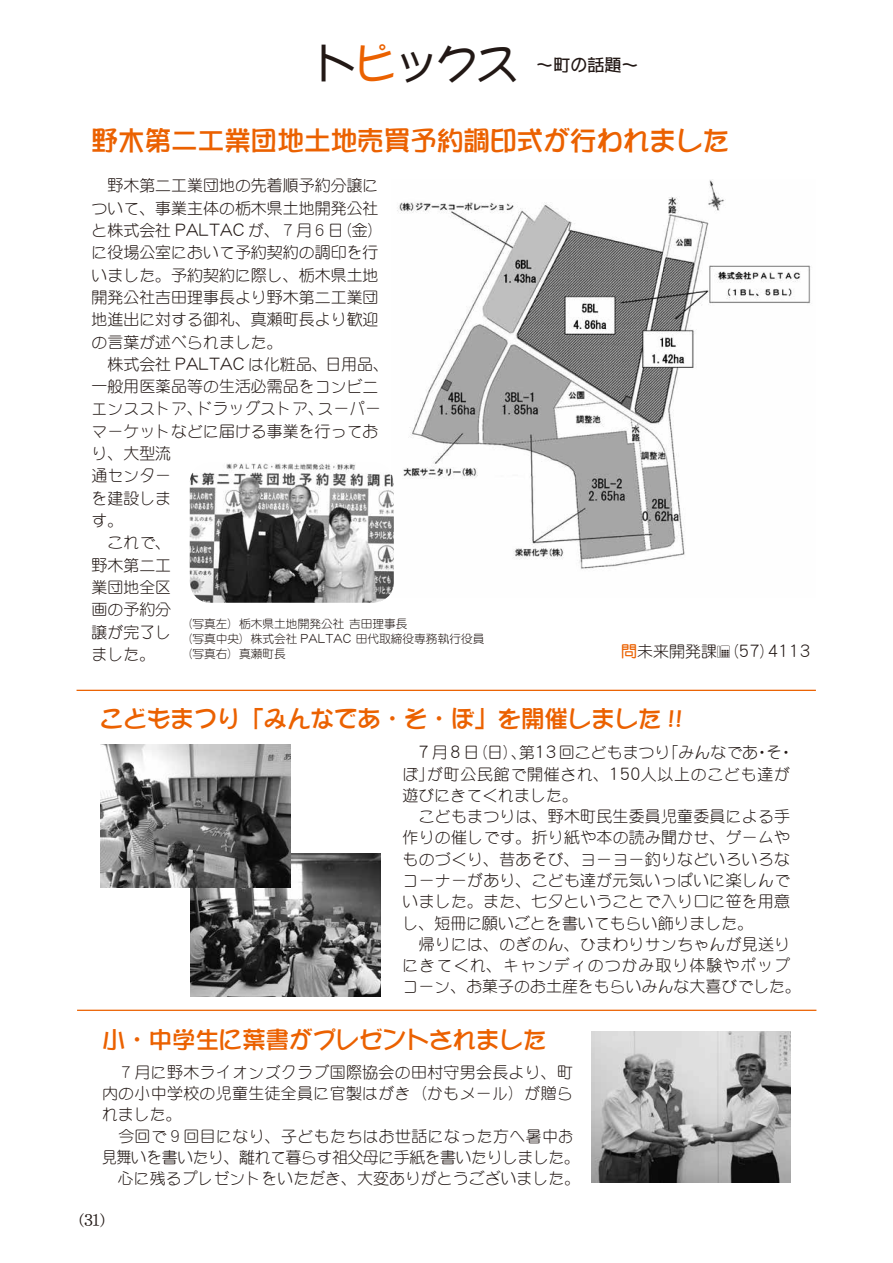
<style>
.page{position:relative;width:893px;height:1263px;background:#fff}
.page>*{position:absolute;margin:0;border:0;box-sizing:border-box;transform-origin:0 0}
.t1{font:40.35px "DFPOP1 Std W5";color:#221815}
.t2{font:26.55px "DFPOP1 Std W7";color:#eb6100}
.t3{font:23.4px "DFPOP1 Std W7";color:#eb6100}
.t4{font:16.95px "DFPOP1 Std W5";color:#221815}
.t5{font:15.9px/22.4px "DF Maru Gothic Std W3";color:#221815}
.t6{font:15.9px/21.3px "DF Maru Gothic Std W3";letter-spacing:.02em;color:#221815}
.t7{font:15.9px "DFHS Mincho Std W3";color:#221815}
.t8{font:11.7px/14.9px "DF Maru Gothic Std W3";color:#221815}
.s1{color:#eb6100}
.s2{font-size:19.2px}
.s3{font-size:14.1px}
.s4{font-family:"DF Maru Gothic Std W7";color:#eb6100}
.s5{font-family:"Edisys OTF Gaiji";font-size:13.8px}
.s6{font-size:18.3px}
</style>
<div class="page">
<img style="left:397px;top:180px;width:414px;height:389px">
<img style="left:190px;top:463px;width:204px;height:140px">
<hr style="left:77px;top:690px;width:739px;height:1px;background:#eb6100">
<hr style="left:77px;top:1010px;width:739px;height:1px;background:#eb6100">
<img style="left:190px;top:853px;width:191px;height:143px">
<img style="left:100px;top:745px;width:191px;height:143px">
<img style="left:591px;top:1032px;width:199px;height:150px">
<h1 class="t1" style="left:316px;top:42px;width:203px">ト<span class="s1">ピ</span>ックス</h1>
<p class="t4" style="left:536px;top:56px;width:104px">～町の話題～</p>
<h2 class="t2" style="left:92px;top:127px;width:639px">野木第二工業団地土地売買予約調印式が行われました</h2>
<p class="t5" style="left:92px;top:174px;width:299px">　野木第二工業団地の先着順予約分譲について、事業主体の栃木県土地開発公社と株式会社 <span class="s2">PALTAC</span> が、７月６日（金）に役場公室において予約契約の調印を行いました。予約契約に際し、栃木県土地開発公社吉田理事長より野木第二工業団地進出に対する御礼、真瀬町長より歓迎の言葉が述べられました。<br>　株式会社 <span class="s2">PALTAC</span> は化粧品、日用品、一般用医薬品等の生活必需品をコンビニエンスストア、ドラッグストア、スーパーマーケットなどに届ける事業を行っており、大型流<br>通センター<br>を建設しま<br>す。<br>　これで、<br>野木第二工<br>業団地全区<br>画の予約分<br>譲が完了し<br>ました。</p>
<p class="t8" style="left:181px;top:616px;width:305px">（写真左）栃木県土地開発公社吉田理事長<br>（写真中央）株式会社 <span class="s3">PALTAC</span> 田代取締役専務執行役員（写真右）真瀬町長</p>
<p class="t5" style="left:621px;top:640px;width:191px"><span class="s4">問</span>未来開発課<span class="s5">撒</span>（<span class="s2">57</span>）<span class="s2">4113</span></p>
<h3 class="t3" style="left:100px;top:706px;width:584px">こどもまつり「みんなであ・そ・ぼ」を開催しました !!</h3>
<p class="t5" style="left:403px;top:742px;width:400px;line-height:21.3px;text-indent:16px"><span class="s2">7</span> 月 <span class="s2">8</span> 日（日）、第<span class="s2">13</span> 回こどもまつり「みんなであ・そ・ぼ」が町公民館で開催され、<span class="s2">150</span>人以上のこども達が遊びにきてくれました。<br>　こどもまつりは、野木町民生委員児童委員による手作りの催しです。折り紙や本の読み聞かせ、ゲームやものづくり、昔あそび、ヨーヨー釣りなどいろいろなコーナーがあり、こども達が元気いっぱいに楽しんでいました。また、七夕ということで入り口に笹を用意し、短冊に願いごとを書いてもらい飾りました。<br>　帰りには、のぎのん、ひまわりサンちゃんが見送りにきてくれ、キャンディのつかみ取り体験やポップコーン、お菓子のお土産をもらいみんな大喜びでした。</p>
<h3 class="t3" style="left:102px;top:1027px;width:446px">小・中学生に葉書がプレゼントされました</h3>
<p class="t6" style="left:102px;top:1061px;width:480px">　７月に野木ライオンズクラブ国際協会の田村守男会長より、町内の小中学校の児童生徒全員に官製はがき（かもメール）が贈られました。<br>　今回で９回目になり、子どもたちはお世話になった方へ暑中お見舞いを書いたり、離れて暮らす祖父母に手紙を書いたりしました。　心に残るプレゼントをいただき、大変ありがとうございました。</p>
<p class="t7" style="left:69px;top:1211px;width:49px">（<span class="s6">31</span>）</p>
</div>
